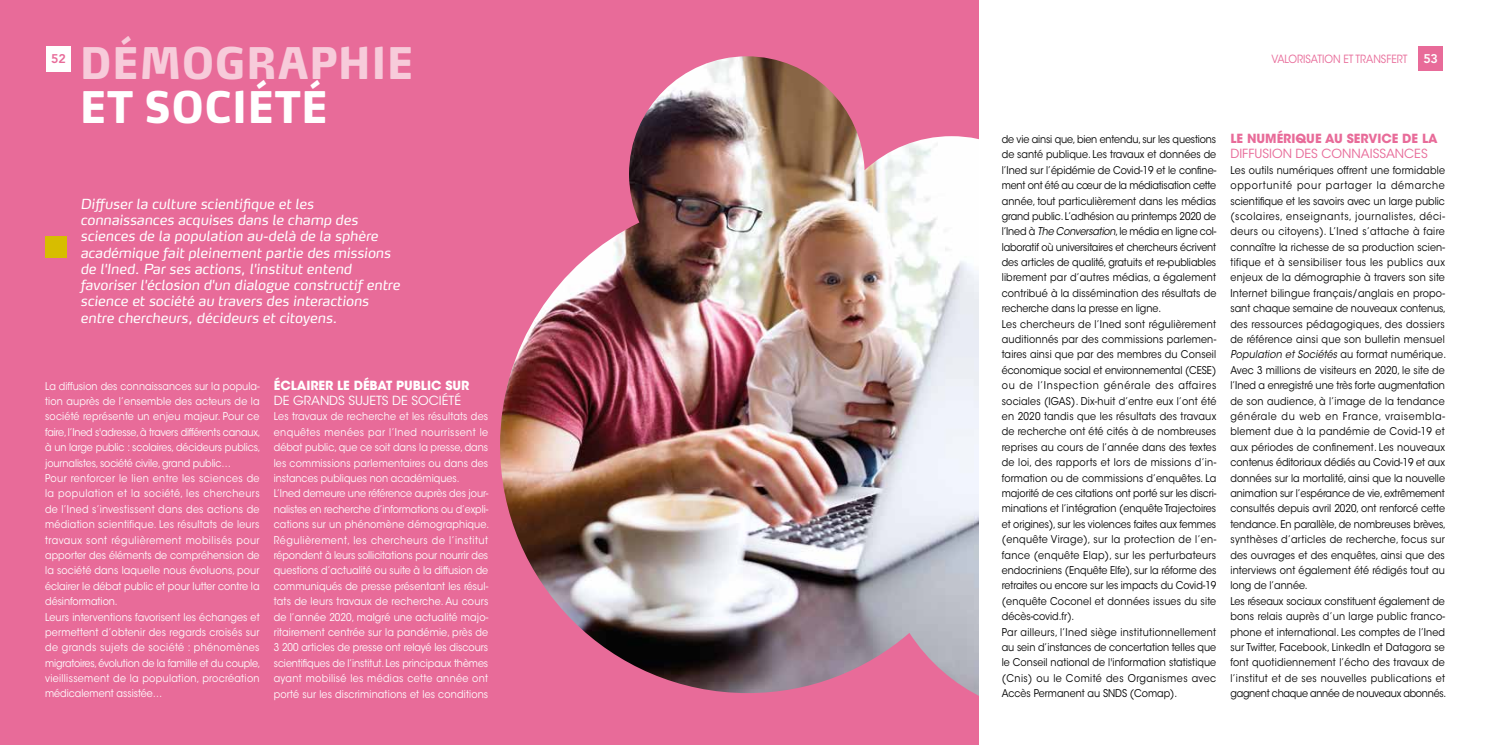
<style>
.page{position:relative;width:1489px;height:745px;background:#fff}
.page>*{position:absolute;margin:0;border:0;box-sizing:border-box;transform-origin:0 0}
.t1{font:900 43.12px "Max OT";letter-spacing:.01em;color:#f7cbda;scale:.87 1}
.t2{font:900 43.12px "Max OT";letter-spacing:.01em;color:#fff;scale:.87 1}
.t3{font:italic 13.75px/16.2px "Max OT";color:#fff}
.t4{font:12.5px "ITC Avant Garde Std";color:#e86b99}
.t5{font:700 12.5px "ITC Avant Garde Std";color:#fff}
.t6{font:700 12.5px "ITC Avant Garde Std";color:#e86b99}
.t7{font:12.5px "ITC Avant Garde Std";color:#fff}
.t8{font:800 12.5px "Avenir LT Std";color:#e86b99}
.t9{font:800 12.5px "Avenir LT Std";color:#fff}
.t10{font:11.25px "ITC Avant Garde Std";color:#e86b99;scale:.9 1}
.t11{font:10.62px/15.4px "ITC Avant Garde Std";letter-spacing:.01em;color:#000;scale:.9 1}
.t12{font:10.62px/15.4px "ITC Avant Garde Std";letter-spacing:.01em;color:#fff;scale:.9 1}
.s1{font-style:italic}
</style>
<div class="page">
<div style="left:0;top:0;width:979px;height:744px;background:#e86b99"></div>
<div style="left:46px;top:236px;width:21px;height:21px;background:#d7bd00"></div>
<img style="left:500px;top:56px;width:479px;height:640px">
<div style="left:1418px;top:46px;width:24px;height:25px;background:#e86b99"></div>
<div style="left:46px;top:46px;width:25px;height:25px;background:#fff"></div>
<h1 class="t1" style="left:80px;top:35px;width:385px">DÉMOGRAPHIE</h1>
<h1 class="t2" style="left:80px;top:79px;width:287px">ET SOCIÉTÉ</h1>
<p class="t8" style="left:51px;top:52px;width:16px">52</p>
<p class="t10" style="left:1271px;top:52px;width:152px">VALORISATION ET TRANSFERT</p>
<p class="t9" style="left:1423px;top:51px;width:16px">53</p>
<p class="t3" style="left:80px;top:195px;width:321px">Diffuser la culture scientifique et les connaissances acquises dans le champ des sciences de la population au-delà de la sphère académique fait pleinement partie des missions de l'Ined. Par ses actions, l'institut entend favoriser l'éclosion d'un dialogue constructif entre science et société au travers des interactions entre chercheurs, décideurs et citoyens.</p>
<p class="t12" style="left:45px;top:378px;width:241px">La diffusion des connaissances sur la popula&shy;tion auprès de l’ensemble des acteurs de la société représente un enjeu majeur. Pour ce faire, l’Ined s'adresse, à travers différents canaux, à un large public : scolaires, décideurs publics, journalistes, société civile, grand public…<br>Pour renforcer le lien entre les sciences de la population et la société, les chercheurs de l’Ined s’investissent dans des actions de médiation scientifique. Les résultats de leurs travaux sont régulièrement mobilisés pour apporter des éléments de compréhension de la société dans laquelle nous évoluons, pour éclairer le débat public et pour lutter contre la désinformation.<br>Leurs interventions favorisent les échanges et permettent d’obtenir des regards croisés sur de grands sujets de société : phénomènes migratoires, évolution de la famille et du couple, vieillissement de la population, procréation médicalement assistée…</p>
<p class="t5" style="left:274px;top:376px;width:197px">ÉCLAIRER LE DÉBAT PUBLIC SUR</p>
<p class="t7" style="left:274px;top:392px;width:189px">DE GRANDS SUJETS DE SOCIÉTÉ</p>
<p class="t12" style="left:274px;top:409px;width:241px">Les travaux de recherche et les résultats des enquêtes menées par l’Ined nourrissent le débat public, que ce soit dans la presse, dans les commissions parlementaires ou dans des instances publiques non académiques.<br>L’Ined demeure une référence auprès des jour&shy;nalistes en recherche d’informations ou d’expli&shy;cations sur un phénomène démographique.<br>Régulièrement, les chercheurs de l’institut répondent à leurs sollicitations pour nourrir des questions d’actualité ou suite à la diffusion de communiqués de presse présentant les résul&shy;tats de leurs travaux de recherche. Au cours de l’année 2020, malgré une actualité majo&shy;ritairement centrée sur la pandémie, près de 3 200 articles de presse ont relayé les discours scientifiques de l’institut. Les principaux thèmes ayant mobilisé les médias cette année ont porté sur les discriminations et les conditions</p>
<p class="t11" style="left:1001px;top:131px;width:240px">de vie ainsi que, bien entendu, sur les questions de santé publique. Les travaux et données de l’Ined sur l’épidémie de Covid-19 et le confine&shy;ment ont été au cœur de la médiatisation cette année, tout particulièrement dans les médias grand public. L’adhésion au printemps 2020 de l’Ined à <span class="s1">The Conversation</span>, le média en ligne col&shy;laboratif où universitaires et chercheurs écrivent des articles de qualité, gratuits et re-publiables librement par d’autres médias, a également contribué à la dissémination des résultats de recherche dans la presse en ligne.<br>Les chercheurs de l’Ined sont régulièrement auditionnés par des commissions parlemen&shy;taires ainsi que par des membres du Conseil économique social et environnemental (CESE) ou de l’Inspection générale des affaires sociales (IGAS). Dix-huit d’entre eux l’ont été en 2020 tandis que les résultats des travaux de recherche ont été cités à de nombreuses reprises au cours de l’année dans des textes de loi, des rapports et lors de missions d’in&shy;formation ou de commissions d’enquêtes. La majorité de ces citations ont porté sur les discri&shy;minations et l’intégration (enquête Trajectoires et origines), sur les violences faites aux femmes (enquête Virage), sur la protection de l’en&shy;fance (enquête Elap), sur les perturbateurs endocriniens (Enquête Elfe), sur la réforme des retraites ou encore sur les impacts du Covid-19 (enquête Coconel et données issues du site décès-covid.fr).<br>Par ailleurs, l’Ined siège institutionnellement au sein d’instances de concertation telles que le Conseil national de l'information statistique (Cnis) ou le Comité des Organismes avec Accès Permanent au SNDS (Comap).</p>
<p class="t6" style="left:1230px;top:130px;width:209px">LE NUMÉRIQUE AU SERVICE DE LA</p>
<p class="t4" style="left:1230px;top:146px;width:199px">DIFFUSION DES CONNAISSANCES</p>
<p class="t11" style="left:1230px;top:162px;width:241px">Les outils numériques offrent une formidable opportunité pour partager la démarche scientifique et les savoirs avec un large public (scolaires, enseignants, journalistes, déci&shy;deurs ou citoyens). L’Ined s’attache à faire connaître la richesse de sa production scien&shy;tifique et à sensibiliser tous les publics aux enjeux de la démographie à travers son site Internet bilingue français/anglais en propo&shy;sant chaque semaine de nouveaux contenus, des ressources pédagogiques, des dossiers de référence ainsi que son bulletin mensuel <span class="s1">Population et Sociétés</span> au format numérique.<br>Avec 3 millions de visiteurs en 2020, le site de l’Ined a enregistré une très forte augmentation de son audience, à l’image de la tendance générale du web en France, vraisembla&shy;blement due à la pandémie de Covid-19 et aux périodes de confinement. Les nouveaux contenus éditoriaux dédiés au Covid-19 et aux données sur la mortalité, ainsi que la nouvelle animation sur l’espérance de vie, extrêmement consultés depuis avril 2020, ont renforcé cette tendance. En parallèle, de nombreuses brèves, synthèses d’articles de recherche, focus sur des ouvrages et des enquêtes, ainsi que des interviews ont également été rédigés tout au long de l’année.<br>Les réseaux sociaux constituent également de bons relais auprès d’un large public franco&shy;phone et international. Les comptes de l’Ined sur Twitter, Facebook, LinkedIn et Datagora se font quotidiennement l’écho des travaux de l’institut et de ses nouvelles publications et gagnent chaque année de nouveaux abonnés.</p>
</div>
